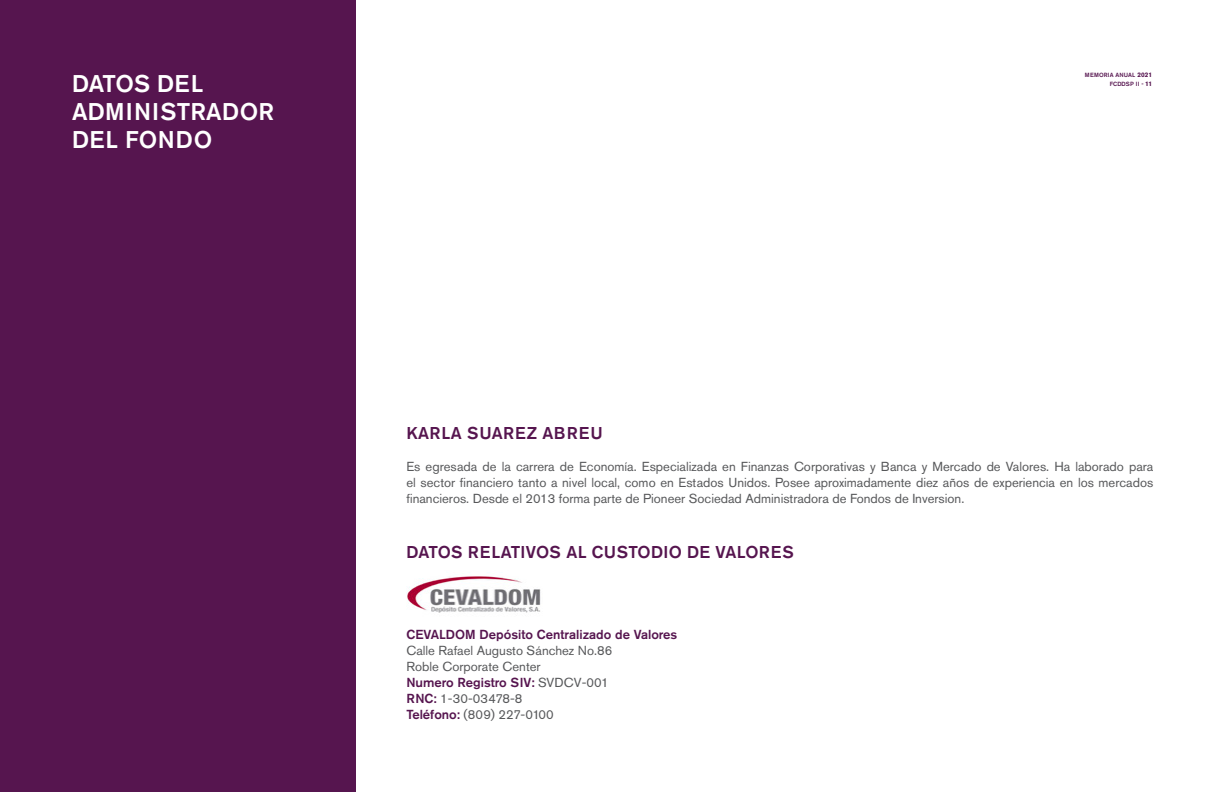
<style>
.page{position:relative;width:1224px;height:792px;background:#fff}
.page>*{position:absolute;margin:0;border:0;box-sizing:border-box;transform-origin:0 0}
.t1{font:500 24px "Akzidenz Grotesk Pro";letter-spacing:.01em;color:#fff}
.t2{font:500 17px "Akzidenz Grotesk Pro";letter-spacing:.02em;color:#56154f}
.t3{font:500 17px "Akzidenz Grotesk Pro";letter-spacing:.06em;color:#56154f}
.t4{font:13px/16px "Akzidenz Grotesk Pro";color:#57585a;text-align:justify}
.t5{font:500 13px "Akzidenz Grotesk Pro";color:#56154f}
.t6{font:500 6px "Akzidenz Grotesk Pro";letter-spacing:.01em;color:#56154f}
.s1{font-weight:700;font-size:6.5px}
.s2{font-weight:400;color:#57585a}
.s3{font-weight:500;color:#56154f}
</style>
<div class="page">
<div style="left:0;top:0;width:356px;height:792px;background:#56154f"></div>
<img style="left:406px;top:576px;width:135px;height:37px">
<p class="t6" style="left:1085px;top:71px;width:69px">MEMORIA ANUAL <span class="s1">2021</span></p>
<p class="t1" style="left:72px;top:68px;width:133px">DATOS DEL</p>
<p class="t6" style="left:1110px;top:80px;width:44px">FCDDSP II - <span class="s1">11</span></p>
<p class="t1" style="left:72px;top:96px;width:203px">ADMINISTRADOR</p>
<p class="t1" style="left:72px;top:124px;width:142px">DEL FONDO</p>
<p class="t3" style="left:407px;top:422px;width:198px">KARLA SUAREZ ABREU</p>
<p class="t4" style="left:406px;top:458px;width:748px">Es egresada de la carrera de Economía. Especializada en Finanzas Corporativas y Banca y Mercado de Valores. Ha laborado para el sector financiero tanto a nivel local, como en Estados Unidos. Posee aproximadamente diez años de experiencia en los mercados financieros. Desde el 2013 forma parte de Pioneer Sociedad Administradora de Fondos de Inversion.</p>
<p class="t2" style="left:407px;top:541px;width:389px">DATOS RELATIVOS AL CUSTODIO DE VALORES</p>
<p class="t5" style="left:406px;top:626px;width:272px">CEVALDOM Depósito Centralizado de Valores</p>
<p class="t4" style="left:406px;top:642px;width:208px">Calle Rafael Augusto Sánchez No.86</p>
<p class="t4" style="left:406px;top:658px;width:136px">Roble Corporate Center</p>
<p class="t5" style="left:406px;top:674px;width:204px">Numero Registro SIV: <span class="s2">SVDCV-001</span></p>
<p class="t4" style="left:406px;top:690px;width:117px"><span class="s3">RNC:</span> 1-30-03478-8</p>
<p class="t4" style="left:406px;top:706px;width:149px"><span class="s3">Teléfono:</span> (809) 227-0100</p>
</div>
